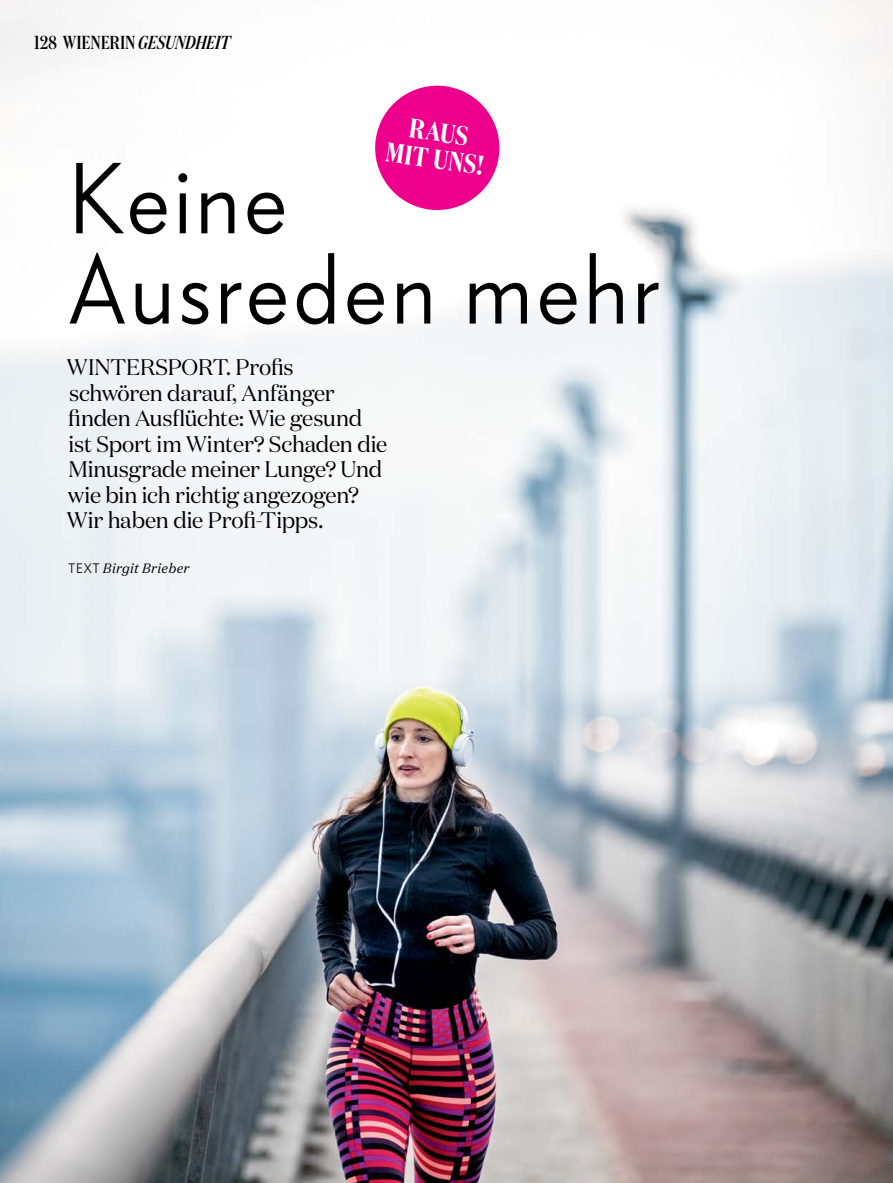
<style>
.page{position:relative;width:893px;height:1183px;background:#fff}
.page>*{position:absolute;margin:0;border:0;box-sizing:border-box;transform-origin:0 0}
.t1{font:99.15px/90.2px "Bauer Grotesk OT";letter-spacing:.03em;color:#000}
.t2{font:600 27px/27px "Domaine Display Condensed";color:#fff;text-align:center}
.t3{font:22.5px/25.5px "Domaine Display";letter-spacing:-.01em;color:#000}
.t4{font:500 18.75px "Domaine Display Condensed";letter-spacing:.03em;color:#000}
.t5{font:italic 13.5px "Domaine Text";letter-spacing:.02em;color:#000}
.s1{font-style:italic}
.s2{font-family:"Bauer Grotesk OT";font-style:normal}
</style>
<div class="page">
<img style="left:0;top:0;width:893px;height:1182px">
<svg style="left:371px;top:81px;width:133px;height:133px"></svg>
<p class="t4" style="left:34px;top:31px;width:198px">128 WIENERIN <span class="s1">GESUNDHEIT</span></p>
<p class="t2" style="left:392px;top:112px;width:99px;rotate:8deg">RAUS<br>MIT UNS!</p>
<h1 class="t1" style="left:68px;top:154px;width:594px">Keine<br>Ausreden mehr</h1>
<p class="t3" style="left:67px;top:354px;width:322px">WINTERSPORT. Profis schwören darauf, Anfänger finden Ausflüchte: Wie gesund ist Sport im Winter? Schaden die<br>Minusgrade meiner Lunge? Und wie bin ich richtig angezogen?<br>Wir haben die Profi-Tipps.</p>
<p class="t5" style="left:68px;top:560px;width:123px"><span class="s2">TEXT</span> Birgit Brieber</p>
</div>
